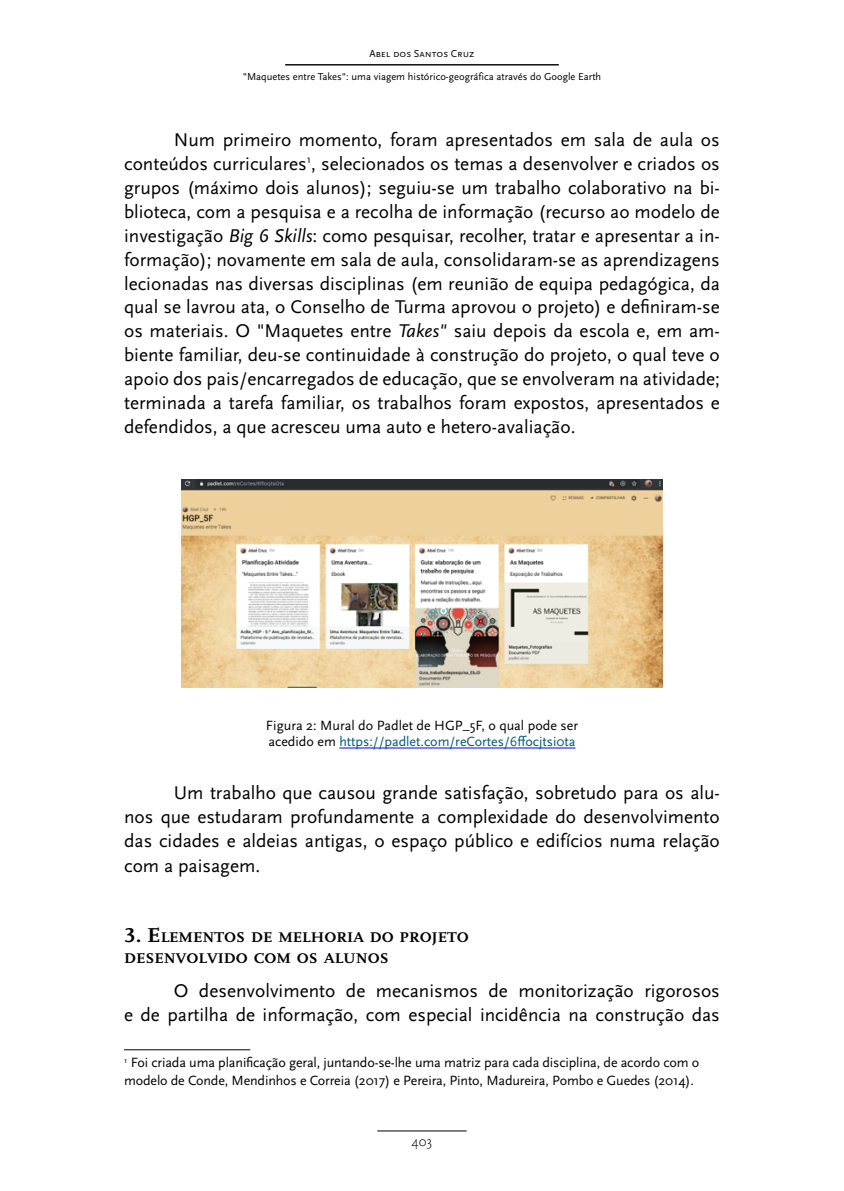
<style>
.page{position:relative;width:844px;height:1191px;background:#fff}
.page>*{position:absolute;margin:0;border:0;box-sizing:border-box;transform-origin:0 0}
.t1{font:19.25px/24px "Scala Sans Pro";color:#000;text-align:justify}
.t2{font:700 14.7px/21px "Scala Caps";color:#000;scale:1.1 1}
.t3{font:14px/15.8px "Scala Sans Pro";letter-spacing:-.01em;color:#000}
.t4{font:300 14px "Scala Sans Pro";color:#000}
.t5{font:10.5px "Scala Sans";color:#000}
.t6{font:10.5px "Scala Sans Regular SC";color:#000}
.s1{font-style:italic}
.s2{color:#005874}
.s3{font-size:21px}
</style>
<div class="page">
<hr style="left:377px;top:1130px;width:89px;height:1px;background:#000">
<hr style="left:285px;top:64px;width:273px;height:1px;background:#000">
<hr style="left:339px;top:747px;width:236px;height:1px;background:#00f">
<img style="left:181px;top:479px;width:481px;height:208px">
<hr style="left:124px;top:1049px;width:126px;height:1px;background:#000">
<p class="t6" style="left:369px;top:48px;width:106px">Abel dos Santos Cruz</p>
<p class="t5" style="left:243px;top:71px;width:360px">"Maquetes entre Takes": uma viagem histórico-geográfica através do Google Earth</p>
<p class="t1" style="left:124px;top:127px;width:597px;text-indent:50px">Num primeiro momento, foram apresentados em sala de aula os conteúdos curriculares<sup>1</sup>, selecionados os temas a desenvolver e criados os grupos (máximo dois alunos); seguiu-se um trabalho colaborativo na bi&shy;blioteca, com a pesquisa e a recolha de informação (recurso ao modelo de investigação <span class="s1">Big 6 Skills</span>: como pesquisar, recolher, tratar e apresentar a in&shy;formação); novamente em sala de aula, consolidaram-se as aprendizagens lecionadas nas diversas disciplinas (em reunião de equipa pedagógica, da qual se lavrou ata, o Conselho de Turma aprovou o projeto) e definiram-se os materiais. O "Maquetes entre <span class="s1">Takes"</span> saiu depois da escola e, em am&shy;biente familiar, deu-se continuidade à construção do projeto, o qual teve o apoio dos pais/encarregados de educação, que se envolveram na atividade; terminada a tarefa familiar, os trabalhos foram expostos, apresentados e defendidos, a que acresceu uma auto e hetero-avaliação.</p>
<p class="t3" style="left:266px;top:717px;width:313px">Figura 2: Mural do Padlet de HGP_5F, o qual pode ser acedido em <span class="s2">https://padlet.com/reCortes/6ffocjtsi0ta</span></p>
<p class="t1" style="left:124px;top:780px;width:597px;text-indent:50px">Um trabalho que causou grande satisfação, sobretudo para os alu&shy;nos que estudaram profundamente a complexidade do desenvolvimento das cidades e aldeias antigas, o espaço público e edifícios numa relação com a paisagem.</p>
<p class="t2" style="left:124px;top:927px;width:315px"><span class="s3">3. E</span>LEMENTOS DE MELHORIA DO PROJETO<br>DESENVOLVIDO COM OS ALUNOS</p>
<p class="t1" style="left:124px;top:978px;width:597px;text-align:right">O desenvolvimento de mecanismos de monitorização rigorosos<br>e de partilha de informação, com especial incidência na construção das</p>
<p class="t3" style="left:124px;top:1054px;width:576px;line-height:17.5px"><sup>1</sup> Foi criada uma planificação geral, juntando-se-lhe uma matriz para cada disciplina, de acordo com o modelo de Conde, Mendinhos e Correia (2017) e Pereira, Pinto, Madureira, Pombo e Guedes (2014).</p>
<p class="t4" style="left:411px;top:1133px;width:22px">403</p>
</div>
